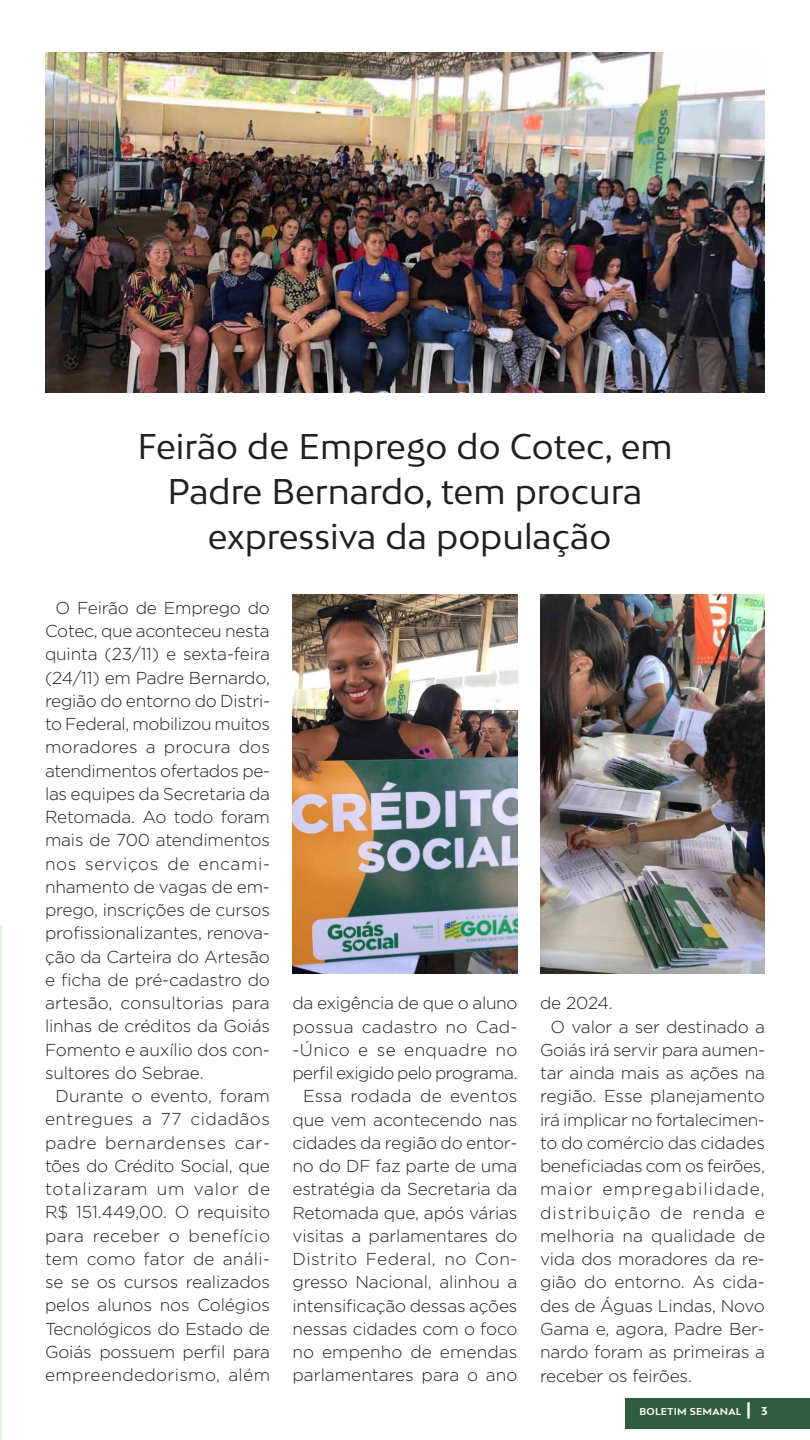
<style>
.page{position:relative;width:810px;height:1440px;background:#fff}
.page>*{position:absolute;margin:0;border:0;box-sizing:border-box;transform-origin:0 0}
.t1{font:33.75px/45px "Bw Mitga";color:#231f20;text-align:center}
.t2{font:300 17.25px/23.2px "Gotham";letter-spacing:-.01em;color:#231f20;text-align:justify}
.t3{font:300 17.25px "Gotham";letter-spacing:.06em;color:#231f20}
.t4{font:300 17.25px "Gotham";letter-spacing:.01em;color:#231f20}
.t5{font:700 9.45px "Bw Mitga";letter-spacing:.03em;color:#fff}
.s1{font-size:16.27px}
.s2{font-size:10.88px}
</style>
<div class="page">
<div style="left:625px;top:1398px;width:185px;height:31px;background:#2f5c3d"></div>
<hr style="left:0;top:926px;width:2px;height:514px;background:#e5efe2">
<img style="left:292px;top:595px;width:226px;height:379px">
<img style="left:45px;top:52px;width:720px;height:341px">
<img style="left:540px;top:595px;width:225px;height:379px">
<h1 class="t1" style="left:137px;top:423px;width:537px">Feirão de Emprego do Cotec, em<br>Padre Bernardo, tem procura expressiva da população</h1>
<p class="t2" style="left:45px;top:596px;width:227px;text-indent:11px">O Feirão de Emprego do Cotec, que aconteceu nesta quinta (23/11) e sexta-feira (24/11) em Padre Bernardo, região do entorno do Distri&shy;to Federal, mobilizou muitos moradores a procura dos atendimentos ofertados pe&shy;las equipes da Secretaria da Retomada. Ao todo foram mais de 700 atendimentos nos serviços de encami&shy;nhamento de vagas de em&shy;prego, inscrições de cursos profissionalizantes, renova&shy;ção da Carteira do Artesão e ficha de pré-cadastro do artesão, consultorias para linhas de créditos da Goiás Fomento e auxílio dos con&shy;sultores do Sebrae.</p>
<p class="t2" style="left:45px;top:1084px;width:227px;text-indent:11px">Durante o evento, foram entregues a 77 cidadãos padre bernardenses car&shy;tões do Crédito Social, que totalizaram um valor de R$ 151.449,00. O requisito para receber o benefício tem como fator de análi&shy;se se os cursos realizados pelos alunos nos Colégios Tecnológicos do Estado de Goiás possuem perfil para empreendedorismo, além</p>
<p class="t2" style="left:293px;top:991px;width:227px;text-align:right">da exigência de que o aluno possua cadastro no Cad--Único e se enquadre no perfil exigido pelo programa.<br>Essa rodada de eventos que vem acontecendo nas cidades da região do entor&shy;no do DF faz parte de uma estratégia da Secretaria da<br>Retomada que, após várias visitas a parlamentares do<br>Distrito Federal, no Con&shy;gresso Nacional, alinhou a intensificação dessas ações nessas cidades com o foco no empenho de emendas parlamentares para o ano</p>
<p class="t2" style="left:540px;top:991px;width:74px">de 2024.</p>
<p class="t2" style="left:551px;top:1015px;width:216px">O valor a ser destinado a</p>
<p class="t2" style="left:540px;top:1038px;width:227px">Goiás irá servir para aumen-</p>
<p class="t2" style="left:540px;top:1061px;width:227px">tar ainda mais as ações na</p>
<p class="t2" style="left:540px;top:1084px;width:226px">região. Esse planejamento</p>
<p class="t2" style="left:540px;top:1108px;width:227px">irá implicar no fortalecimen-</p>
<p class="t2" style="left:540px;top:1131px;width:226px">to do comércio das cidades</p>
<p class="t2" style="left:540px;top:1154px;width:227px">beneficiadas com os feirões,</p>
<p class="t3" style="left:540px;top:1178px;width:226px">maior empregabilidade,</p>
<p class="t3" style="left:540px;top:1202px;width:226px">distribuição de renda e</p>
<p class="t4" style="left:540px;top:1225px;width:227px">melhoria na qualidade de</p>
<p class="t2" style="left:540px;top:1247px;width:226px">vida dos moradores da re-</p>
<p class="t2" style="left:540px;top:1270px;width:226px">gião do entorno. As cida-</p>
<p class="t2" style="left:540px;top:1294px;width:227px">des de Águas Lindas, Novo</p>
<p class="t2" style="left:540px;top:1317px;width:226px">Gama e, agora, Padre Ber-</p>
<p class="t2" style="left:540px;top:1340px;width:227px">nardo foram as primeiras a</p>
<p class="t2" style="left:540px;top:1363px;width:153px">receber os feirões.</p>
<p class="t5" style="left:640px;top:1405px;width:130px">BOLETIM SEMANAL <span class="s1">|</span> <span class="s2">3</span></p>
</div>
